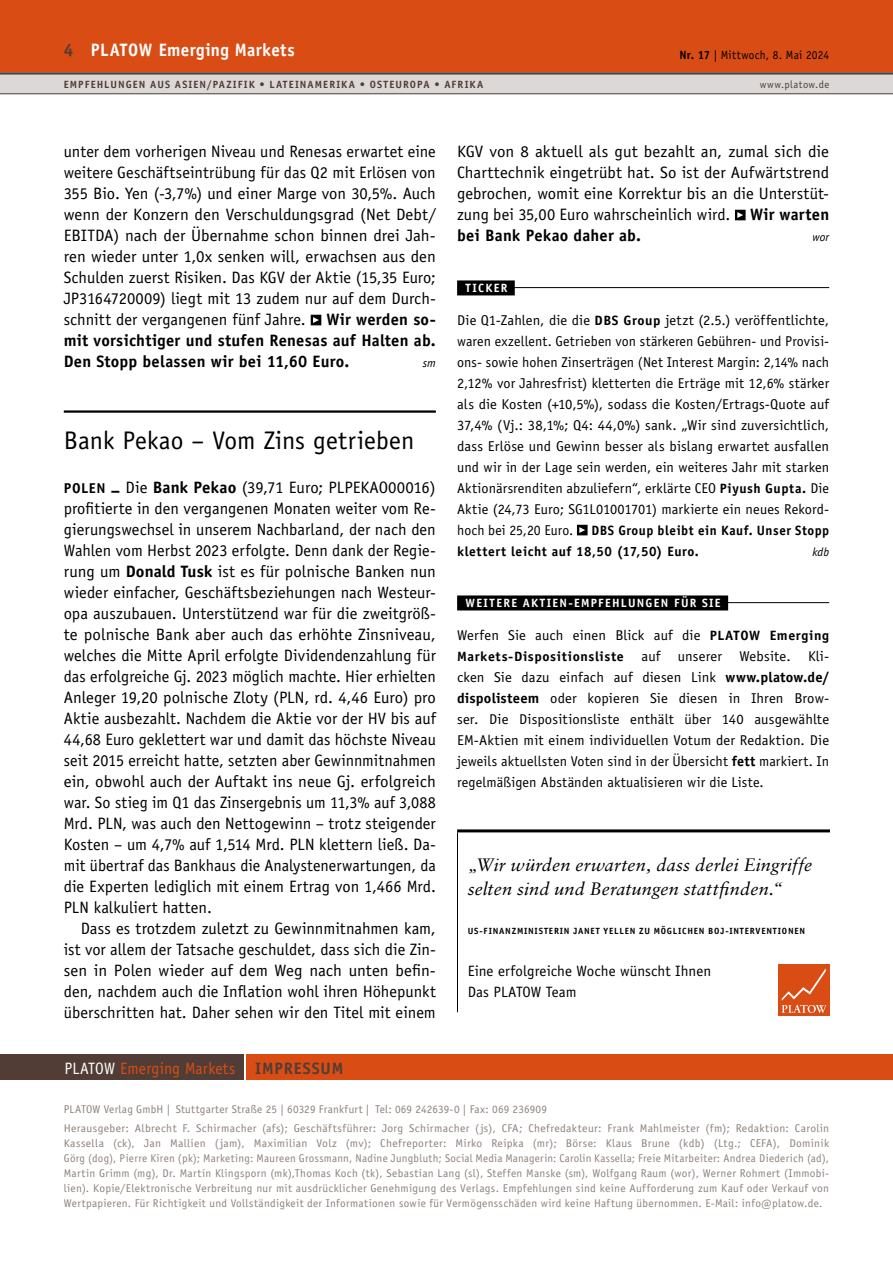
<style>
.page{position:relative;width:893px;height:1263px;background:#fff}
.page>*{position:absolute;margin:0;border:0;box-sizing:border-box;transform-origin:0 0}
.t1{font:25.5px "Officina Sans Std";color:#000}
.t2{font:italic 18px/24px "Sabon LT Std";letter-spacing:.01em;color:#000}
.t3{font:700 18px "Officina Sans Std";letter-spacing:.025em;color:#fff;scale:.95 1}
.t4{font:16.5px/21px "Officina Sans Std";color:#000;text-align:justify}
.t5{font:700 16.5px/21px "Officina Sans Std";letter-spacing:.015em;color:#000;text-align:justify}
.t6{font:16.5px "Officina Sans Std";letter-spacing:.005em;color:#d94d15;scale:.95 1}
.t7{font:15px/21px "Officina Sans Std";letter-spacing:.005em;color:#000}
.t8{font:14.25px/21px "Officina Sans Std";letter-spacing:.005em;color:#000;text-align:justify}
.t9{font:700 13.5px/21px "Officina Sans Std";letter-spacing:.04em;color:#000}
.t10{font:700 12px "Officina Sans Std";letter-spacing:.105em;color:#fff}
.t11{font:12px "Officina Sans Std";letter-spacing:.025em;color:#000;scale:.95 1}
.t12{font:italic 12px "Officina Sans Std";letter-spacing:.005em;color:#000}
.t13{font:11.25px/15px "Officina Sans Std";letter-spacing:.025em;color:#8e817c}
.t14{font:700 10.5px "Officina Sans Std";letter-spacing:.1em;color:#513d35}
.t15{font:10.5px "Officina Sans Std";letter-spacing:.045em;color:#513d35}
.t16{font:700 9px "Officina Sans Std";letter-spacing:.08em;color:#000}
.s1{color:#513d35}
.s2{font-weight:700}
.s3{font-weight:700;font-size:14.25px}
.s4{color:#fff}
.s5{font-weight:700;color:#513d35}
.s6{font-weight:700;font-size:13.5px}
.s7{font-weight:400;font-size:14.25px}
</style>
<div class="page">
<div style="left:0;top:0;width:893px;height:72px;background:#d94d15"></div>
<div style="left:0;top:72px;width:893px;height:22px;background:#dcd8d7"></div>
<hr style="left:0;top:72px;width:893px;height:3px;background:#513d35">
<hr style="left:0;top:94px;width:893px;height:1px;background:#513d35">
<div style="left:0;top:1054px;width:244px;height:26px;background:#513d35"></div>
<div style="left:247px;top:1054px;width:646px;height:26px;background:#d94d15"></div>
<div style="left:778px;top:965px;width:51px;height:51px;background:#d94d15"></div>
<svg style="left:782px;top:968px;width:44px;height:45px"></svg>
<div style="left:457px;top:280px;width:58px;height:15px;background:#000"></div>
<hr style="left:457px;top:287px;width:372px;height:1px;background:#000">
<svg style="left:577px;top:525px;width:11px;height:10px"></svg>
<hr style="left:457px;top:829px;width:373px;height:3px;background:#000">
<hr style="left:457px;top:832px;width:1px;height:180px;background:#000">
<hr style="left:64px;top:410px;width:372px;height:3px;background:#000">
<svg style="left:735px;top:210px;width:11px;height:10px"></svg>
<div style="left:457px;top:595px;width:271px;height:15px;background:#000"></div>
<hr style="left:457px;top:602px;width:372px;height:1px;background:#000">
<svg style="left:311px;top:315px;width:10px;height:10px"></svg>
<p class="t3" style="left:64px;top:39px;width:245px"><span class="s1">4</span> PLATOW Emerging Markets</p>
<p class="t11" style="left:679px;top:47px;width:159px"><span class="s2">Nr. 17</span> | Mittwoch, 8. Mai 2024</p>
<p class="t14" style="left:64px;top:78px;width:421px">EMPFEHLUNGEN AUS ASIEN/PAZIFIK • LATEINAMERIKA • OSTEUROPA • AFRIKA</p>
<p class="t15" style="left:760px;top:79px;width:71px">www.platow.de</p>
<p class="t4" style="left:64px;top:141px;width:374px">unter dem vorherigen Niveau und Renesas erwartet eine weitere Geschäftseintrübung für das Q2 mit Erlösen von 355 Bio. Yen (-3,7%) und einer Marge von 30,5%. Auch wenn der Konzern den Verschuldungsgrad (Net Debt/ EBITDA) nach der Übernahme schon binnen drei Jah&shy;ren wieder unter 1,0x senken will, erwachsen aus den Schulden zuerst Risiken. Das KGV der Aktie (15,35 Euro; JP3164720009) liegt mit 13 zudem nur auf dem Durch&shy;schnitt der vergangenen fünf Jahre.</p>
<p class="t5" style="left:64px;top:309px;width:374px;text-indent:263px">Wir werden so&shy;mit vorsichtiger und stufen Renesas auf Halten ab.<br>Den Stopp belassen wir bei 11,60 Euro.</p>
<p class="t12" style="left:423px;top:356px;width:15px">sm</p>
<h1 class="t1" style="left:64px;top:425px;width:352px">Bank Pekao – Vom Zins getrieben</h1>
<p class="t4" style="left:64px;top:477px;width:374px"><span class="s3">POLEN</span> <span class="s2">–</span> Die <span class="s2">Bank Pekao</span> (39,71 Euro; PLPEKAO00016) profitierte in den vergangenen Monaten weiter vom Re&shy;gierungswechsel in unserem Nachbarland, der nach den Wahlen vom Herbst 2023 erfolgte. Denn dank der Regie&shy;rung um <span class="s2">Donald Tusk</span> ist es für polnische Banken nun wieder einfacher, Geschäftsbeziehungen nach Westeur&shy;opa auszubauen. Unterstützend war für die zweitgröß&shy;te polnische Bank aber auch das erhöhte Zinsniveau, welches die Mitte April erfolgte Dividendenzahlung für das erfolgreiche Gj. 2023 möglich machte. Hier erhielten Anleger 19,20 polnische Zloty (PLN, rd. 4,46 Euro) pro Aktie ausbezahlt. Nachdem die Aktie vor der HV bis auf 44,68 Euro geklettert war und damit das höchste Niveau seit 2015 erreicht hatte, setzten aber Gewinnmitnahmen ein, obwohl auch der Auftakt ins neue Gj. erfolgreich war. So stieg im Q1 das Zinsergebnis um 11,3% auf 3,088<br>Mrd. PLN, was auch den Nettogewinn – trotz steigender Kosten – um 4,7% auf 1,514 Mrd. PLN klettern ließ. Da&shy;mit übertraf das Bankhaus die Analystenerwartungen, da die Experten lediglich mit einem Ertrag von 1,466 Mrd.<br>PLN kalkuliert hatten.</p>
<p class="t4" style="left:64px;top:918px;width:374px;text-indent:17px">Dass es trotzdem zuletzt zu Gewinnmitnahmen kam, ist vor allem der Tatsache geschuldet, dass sich die Zin&shy;sen in Polen wieder auf dem Weg nach unten befin&shy;den, nachdem auch die Inflation wohl ihren Höhepunkt überschritten hat. Daher sehen wir den Titel mit einem</p>
<p class="t6" style="left:65px;top:1058px;width:295px"><span class="s4">PLATOW</span> Emerging Markets <span class="s5">IMPRESSUM</span></p>
<p class="t4" style="left:457px;top:141px;width:374px">KGV von 8 aktuell als gut bezahlt an, zumal sich die Charttechnik eingetrübt hat. So ist der Aufwärtstrend gebrochen, womit eine Korrektur bis an die Unterstüt&shy;zung bei 35,00 Euro wahrscheinlich wird. <span class="s2">Wir warten bei Bank Pekao daher ab.</span></p>
<p class="t12" style="left:812px;top:230px;width:18px">wor</p>
<p class="t10" style="left:466px;top:280px;width:43px">TICKER</p>
<p class="t8" style="left:457px;top:310px;width:374px">Die Q1-Zahlen, die die <span class="s6">DBS Group</span> jetzt (2.5.) veröffentlichte, waren exzellent. Getrieben von stärkeren Gebühren- und Provisi&shy;ons- sowie hohen Zinserträgen (Net Interest Margin: 2,14% nach 2,12% vor Jahresfrist) kletterten die Erträge mit 12,6% stärker als die Kosten (+10,5%), sodass die Kosten/Ertrags-Quote auf 37,4% (Vj.: 38,1%; Q4: 44,0%) sank. „Wir sind zuversichtlich, dass Erlöse und Gewinn besser als bislang erwartet ausfallen und wir in der Lage sein werden, ein weiteres Jahr mit starken Aktionärsrenditen abzuliefern“, erklärte CEO <span class="s6">Piyush Gupta.</span> Die Aktie (24,73 Euro; SG1L01001701) markierte ein neues Rekord&shy;hoch bei 25,20 Euro.</p>
<p class="t9" style="left:457px;top:520px;width:374px;text-indent:134px">DBS Group bleibt ein Kauf. Unser Stopp klettert leicht auf 18,50 (17,50) Euro.</p>
<p class="t12" style="left:812px;top:545px;width:18px">kdb</p>
<p class="t10" style="left:466px;top:595px;width:257px">WEITERE AKTIEN-EMPFEHLUNGEN FÜR SIE</p>
<p class="t8" style="left:457px;top:625px;width:374px">Werfen Sie auch einen Blick auf die <span class="s6">PLATOW Emerging</span></p>
<p class="t9" style="left:457px;top:646px;width:374px">Markets-Dispositionsliste <span class="s7">auf unserer Website. Kli-</span></p>
<p class="t8" style="left:457px;top:667px;width:374px">cken Sie dazu einfach auf diesen Link <span class="s2">www.platow.de/ dispolisteem</span> oder kopieren Sie diesen in Ihren Brow&shy;ser. Die Dispositionsliste enthält über 140 ausgewählte EM-Aktien mit einem individuellen Votum der Redaktion. Die jeweils aktuellsten Voten sind in der Übersicht <span class="s2">fett</span> markiert. In regelmäßigen Abständen aktualisieren wir die Liste.</p>
<p class="t2" style="left:468px;top:853px;width:346px">„Wir würden erwarten, dass derlei Eingriffe selten sind und Beratungen stattfinden.“</p>
<p class="t16" style="left:468px;top:926px;width:339px">US-FINANZMINISTERIN JANET YELLEN ZU MÖGLICHEN BOJ-INTERVENTIONEN</p>
<p class="t7" style="left:468px;top:961px;width:245px">Eine erfolgreiche Woche wünscht Ihnen<br>Das PLATOW Team</p>
<p class="t13" style="left:64px;top:1099px;width:767px;line-height:19.2px">PLATOW Verlag GmbH | Stuttgarter Straße 25 | 60329 Frankfurt | Tel: 069 242639-0 | Fax: 069 236909<br>Herausgeber: Albrecht F. Schirmacher (afs); Geschäftsführer: Jorg Schirmacher (js), CFA; Chefredakteur: Frank Mahlmeister (fm); Redaktion: Carolin</p>
<p class="t13" style="left:64px;top:1136px;width:767px;text-align:justify">Kassella (ck), Jan Mallien (jam), Maximilian Volz (mv); Chefreporter: Mirko Reipka (mr); Börse: Klaus Brune (kdb) (Ltg.; CEFA), Dominik Görg (dog), Pierre Kiren (pk); Marketing: Maureen Grossmann, Nadine Jungbluth; Social Media Managerin: Carolin Kassella; Freie Mitarbeiter: Andrea Diederich (ad), Martin Grimm (mg), Dr. Martin Klingsporn (mk),Thomas Koch (tk), Sebastian Lang (sl), Steffen Manske (sm), Wolfgang Raum (wor), Werner Rohmert (Immobi&shy;lien). Kopie/Elektronische Verbreitung nur mit ausdrücklicher Genehmigung des Verlags. Empfehlungen sind keine Aufforderung zum Kauf oder Verkauf von Wertpapieren. Für Richtigkeit und Vollständigkeit der Informationen sowie für Vermögensschäden wird keine Haftung übernommen. E-Mail: info@platow.de.</p>
</div>
